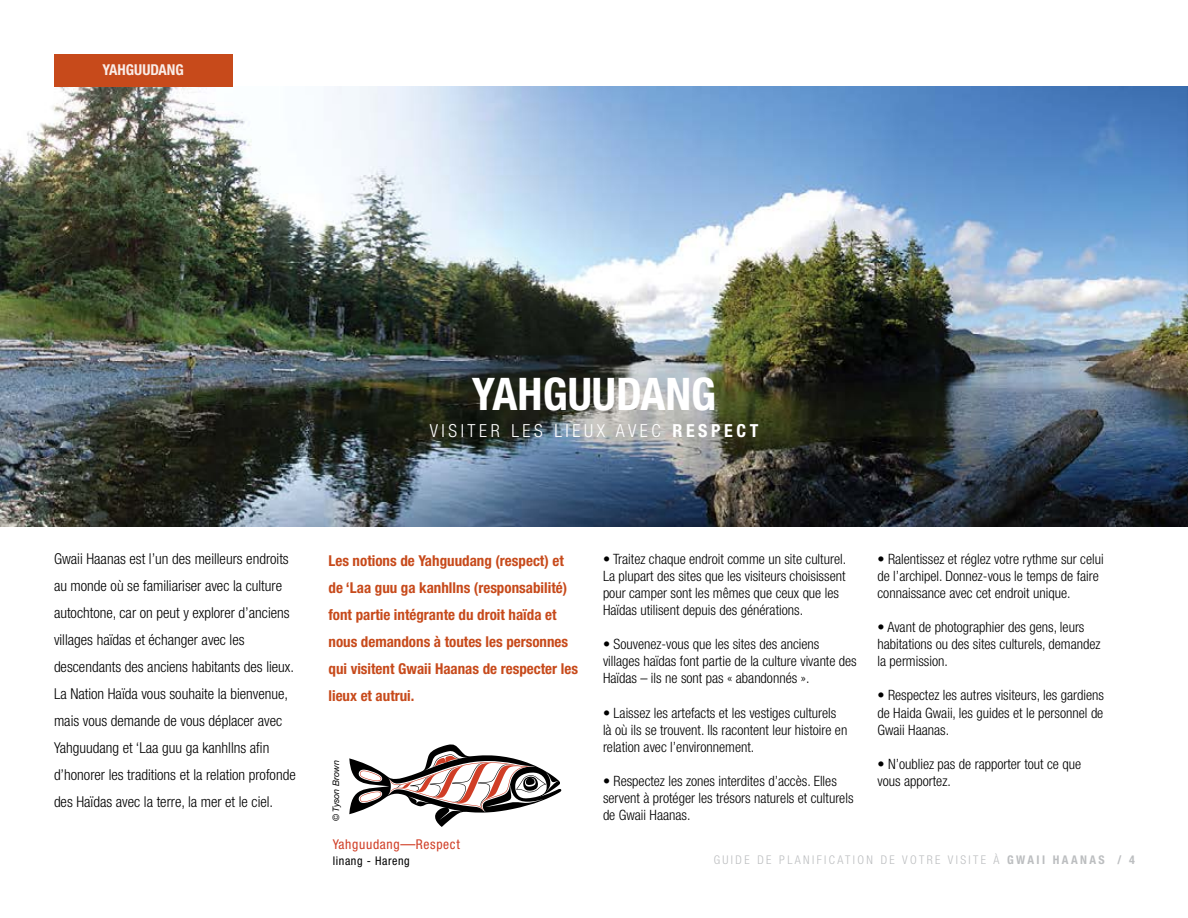
<style>
.page{position:relative;width:1188px;height:918px;background:#fff}
.page>*{position:absolute;margin:0;border:0;box-sizing:border-box;transform-origin:0 0}
.t1{font:700 condensed 45px "Helvetica Neue LT Std";color:#fff}
.t2{font:300 condensed 18px "Helvetica Neue LT Std";letter-spacing:.2em;color:#fff}
.t3{font:300 condensed 15px/27px "Helvetica Neue LT Std";color:#000}
.t4{font:700 condensed 15px/27px "Helvetica Neue LT Std";color:#c74a1b}
.t5{font:700 condensed 15px "Helvetica Neue LT Std";color:#fff}
.t6{font:300 condensed 14.25px/17.1px "Helvetica Neue LT Std";color:#000}
.t7{font:condensed 13.5px "Helvetica Neue LT Std";letter-spacing:.05em;color:#d03e26}
.t8{font:300 condensed 12px "Helvetica Neue LT Std";letter-spacing:.2em;color:#bcbec0}
.t9{font:condensed 12px "Helvetica Neue LT Std";letter-spacing:.05em;color:#000}
.t10{font:italic 9px "Helvetica Neue LT Std";color:#000}
.s1{font-weight:700}
.s2{font-size:15px}
</style>
<div class="page">
<img style="left:0;top:86px;width:1188px;height:440px">
<div style="left:54px;top:54px;width:178px;height:32px;background:#c74a1b"></div>
<svg style="left:349px;top:744px;width:212px;height:83px"></svg>
<p class="t5" style="left:102px;top:60px;width:83px">YAHGUUDANG</p>
<h1 class="t1" style="left:472px;top:367px;width:246px">YAHGUUDANG</h1>
<p class="t2" style="left:430px;top:420px;width:330px">VISITER LES LIEUX AVEC <span class="s1">RESPECT</span></p>
<p class="t3" style="left:54px;top:545px;width:243px">Gwaii Haanas est l’un des meilleurs endroits au monde où se familiariser avec la culture autochtone, car on peut y explorer d’anciens villages haïdas et échanger avec les descendants des anciens habitants des lieux.<br>La Nation Haïda vous souhaite la bienvenue, mais vous demande de vous déplacer avec Yahguudang et ‘Laa guu ga kanhllns afin d’honorer les traditions et la relation profonde des Haïdas avec la terre, la mer et le ciel.</p>
<p class="t6" style="left:603px;top:550px;width:245px">• Traitez chaque endroit comme un site culturel.<br>La plupart des sites que les visiteurs choisissent pour camper sont les mêmes que ceux que les Haïdas utilisent depuis des générations.</p>
<p class="t4" style="left:328px;top:547px;width:251px">Les notions de Yahguudang (respect) et de ‘Laa guu ga kanhllns (responsabilité) font partie intégrante du droit haïda et nous demandons à toutes les personnes qui visitent Gwaii Haanas de respecter les lieux et autrui.</p>
<p class="t6" style="left:603px;top:635px;width:255px">• Souvenez-vous que les sites des anciens villages haïdas font partie de la culture vivante des<br>Haïdas – ils ne sont pas « abandonnés ».</p>
<p class="t6" style="left:603px;top:704px;width:246px">• Laissez les artefacts et les vestiges culturels là où ils se trouvent. Ils racontent leur histoire en relation avec l’environnement.</p>
<p class="t6" style="left:603px;top:772px;width:252px">• Respectez les zones interdites d’accès. Elles servent à protéger les trésors naturels et culturels de Gwaii Haanas.</p>
<p class="t10" style="left:331px;top:821px;width:63px;rotate:-90deg">© Tyson Brown</p>
<p class="t6" style="left:877px;top:550px;width:228px">• Ralentissez et réglez votre rythme sur celui de l’archipel. Donnez-vous le temps de faire connaissance avec cet endroit unique.</p>
<p class="t6" style="left:877px;top:618px;width:225px">• Avant de photographier des gens, leurs habitations ou des sites culturels, demandez la permission.</p>
<p class="t6" style="left:877px;top:687px;width:228px;text-align:justify">• Respectez les autres visiteurs, les gardiens de Haida Gwaii, les guides et le personnel de Gwaii Haanas.</p>
<p class="t6" style="left:877px;top:755px;width:205px">• N’oubliez pas de rapporter tout ce que vous apportez.</p>
<p class="t7" style="left:333px;top:836px;width:129px">Yahguudang<span class="s2">—</span>Respect</p>
<p class="t9" style="left:333px;top:853px;width:79px">linang - Hareng</p>
<p class="t8" style="left:714px;top:853px;width:423px">GUIDE DE PLANIFICATION DE VOTRE VISITE À <span class="s1">GWAII HAANAS / 4</span></p>
</div>
